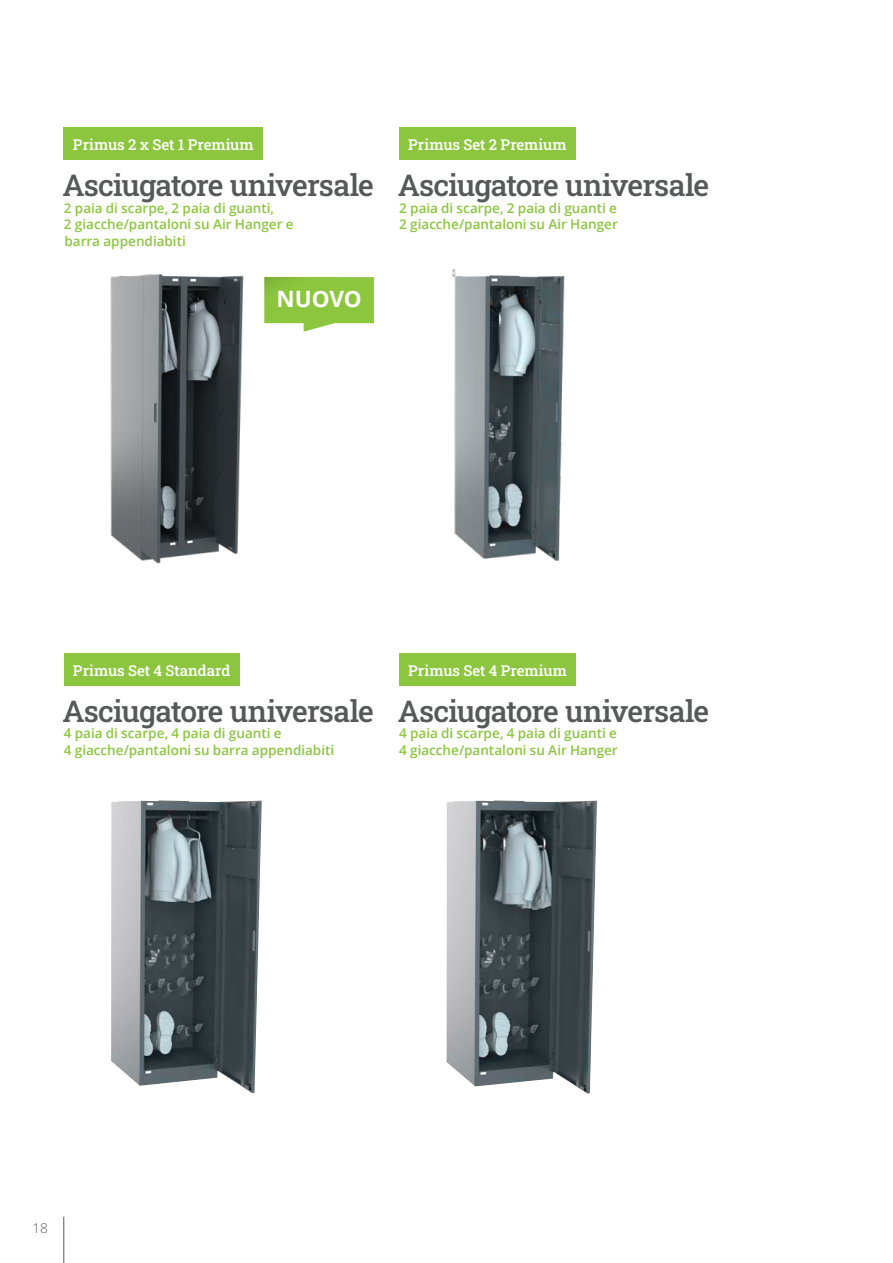
<style>
.page{position:relative;width:893px;height:1263px;background:#fff}
.page>*{position:absolute;margin:0;border:0;box-sizing:border-box;transform-origin:0 0}
.t1{font:30px "Roboto Slab";letter-spacing:-.03em;color:#57585a}
.copy{font:700 22.5px "Open Sans";letter-spacing:-.01em;color:#fff}
.header_box{font:15px "Roboto Slab";letter-spacing:-.005em;color:#fff}
.t2{font:600 13.5px/16.5px "Open Sans";color:#8bc63e}
.t3{font:13.5px "Open Sans";color:#57585a}
</style>
<div class="page">
<img style="left:111px;top:800px;width:151px;height:293px">
<img style="left:452px;top:269px;width:113px;height:292px">
<img style="left:446px;top:800px;width:151px;height:293px">
<img style="left:110px;top:274px;width:156px;height:290px">
<div style="left:64px;top:653px;width:175px;height:33px;background:#8bc63e"></div>
<div style="left:64px;top:128px;width:199px;height:32px;background:#8bc63e"></div>
<div style="left:399px;top:128px;width:177px;height:32px;background:#8bc63e"></div>
<div style="left:399px;top:653px;width:177px;height:33px;background:#8bc63e"></div>
<svg style="left:264px;top:277px;width:110px;height:55px;background:#9bcd59"></svg>
<hr style="left:64px;top:1217px;width:1px;height:46px;background:#57585a">
<p class="header_box" style="left:73px;top:135px;width:182px">Primus 2 x Set 1 Premium</p>
<p class="header_box" style="left:408px;top:135px;width:160px">Primus Set 2 Premium</p>
<h3 class="t1" style="left:62px;top:165px;width:313px">Asciugatore universale</h3>
<h3 class="t2" style="left:64px;top:199px;width:231px">2 paia di scarpe, 2 paia di guanti,<br>2 giacche/pantaloni su Air Hanger e barra appendiabiti</h3>
<p class="copy" style="left:277px;top:283px;width:87px">NUOVO</p>
<h3 class="t1" style="left:398px;top:165px;width:313px">Asciugatore universale</h3>
<h3 class="t2" style="left:399px;top:199px;width:220px">2 paia di scarpe, 2 paia di guanti e<br>2 giacche/pantaloni su Air Hanger</h3>
<p class="header_box" style="left:73px;top:660px;width:159px">Primus Set 4 Standard</p>
<h3 class="t1" style="left:62px;top:690px;width:313px">Asciugatore universale</h3>
<h3 class="t2" style="left:64px;top:725px;width:272px">4 paia di scarpe, 4 paia di guanti e<br>4 giacche/pantaloni su barra appendiabiti</h3>
<p class="header_box" style="left:408px;top:660px;width:160px">Primus Set 4 Premium</p>
<h3 class="t1" style="left:398px;top:690px;width:313px">Asciugatore universale</h3>
<h3 class="t2" style="left:399px;top:725px;width:220px">4 paia di scarpe, 4 paia di guanti e<br>4 giacche/pantaloni su Air Hanger</h3>
<p class="t3" style="left:32px;top:1219px;width:17px">18</p>
</div>
